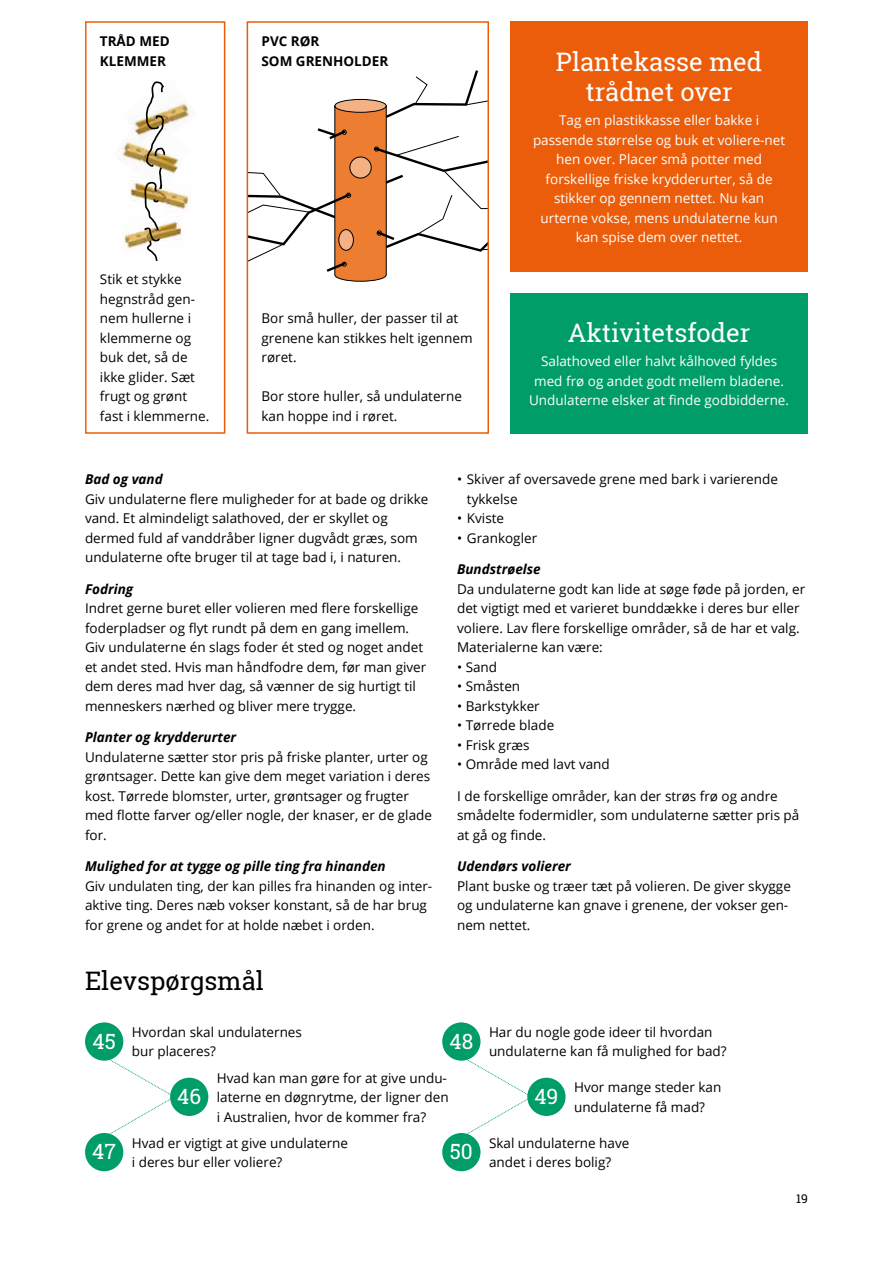
<style>
.page{position:relative;width:893px;height:1263px;background:#fff}
.page>*{position:absolute;margin:0;border:0;box-sizing:border-box;transform-origin:0 0}
.t1{font:25.5px/30px "Roboto Slab";color:#fff;text-align:center}
.t2{font:25.5px "Roboto Slab";color:#000}
.t3{font:21px "Roboto Slab";color:#fff}
.t4{font:13.5px/19.5px "Open Sans";color:#000}
.t5{font:13.5px/19.5px "Open Sans";color:#fff;text-align:center}
.t6{font:italic 700 13.5px "Open Sans";color:#000}
.t7{font:700 13.5px/19.5px "Open Sans";color:#000}
.t8{font:12px "Roboto Slab";color:#000}
</style>
<div class="page">
<div style="left:85px;top:1022px;width:38px;height:39px;background:#009d69;border-radius:50%"></div>
<div style="left:442px;top:1022px;width:38px;height:39px;background:#009d69;border-radius:50%"></div>
<div style="left:170px;top:1078px;width:38px;height:38px;background:#009d69;border-radius:50%"></div>
<div style="left:527px;top:1078px;width:39px;height:38px;background:#009d69;border-radius:50%"></div>
<div style="left:85px;top:1133px;width:38px;height:38px;background:#009d69;border-radius:50%"></div>
<div style="left:442px;top:1133px;width:38px;height:38px;background:#009d69;border-radius:50%"></div>
<svg style="left:104px;top:1056px;width:71px;height:82px"></svg>
<svg style="left:461px;top:1056px;width:71px;height:82px"></svg>
<div style="left:510px;top:21px;width:298px;height:251px;background:#eb5d0b"></div>
<div style="left:510px;top:293px;width:298px;height:141px;background:#009d69"></div>
<img style="left:122px;top:221px;width:61px;height:28px">
<img style="left:130px;top:190px;width:61px;height:21px">
<img style="left:119px;top:151px;width:62px;height:39px">
<img style="left:121px;top:98px;width:70px;height:53px">
<img style="left:144px;top:81px;width:22px;height:180px">
<div style="left:85px;top:21px;width:140px;height:413px;border:2px solid #eb5d0b"></div>
<svg style="left:250px;top:70px;width:236px;height:211px"></svg>
<div style="left:350px;top:157px;width:21px;height:21px;background:#f4b183;border-radius:50%"></div>
<div style="left:350px;top:157px;width:21px;height:21px;border:1px solid #000;border-radius:50%"></div>
<div style="left:339px;top:230px;width:14px;height:20px;background:#f4b183;border-radius:50%"></div>
<div style="left:339px;top:229px;width:15px;height:21px;border:1px solid #000;border-radius:50%"></div>
<div style="left:247px;top:21px;width:242px;height:413px;border:2px solid #eb5d0b"></div>
<p class="t7" style="left:100px;top:31px;width:71px">TRÅD MED<br>KLEMMER</p>
<p class="t7" style="left:262px;top:31px;width:128px">PVC RØR<br>SOM GRENHOLDER</p>
<p class="t4" style="left:100px;top:269px;width:111px">Stik et stykke hegnstråd gen&shy;nem hullerne i klemmerne og buk det, så de ikke glider. Sæt frugt og grønt fast i klemmerne.</p>
<p class="t4" style="left:262px;top:308px;width:213px">Bor små huller, der passer til at grenene kan stikkes helt igennem røret.</p>
<p class="t4" style="left:262px;top:386px;width:202px">Bor store huller, så undulaterne kan hoppe ind i røret.</p>
<h1 class="t1" style="left:556px;top:47px;width:208px">Plantekasse med trådnet over</h1>
<p class="t5" style="left:533px;top:110px;width:254px">Tag en plastikkasse eller bakke i passende størrelse og buk et voliere-net hen over. Placer små potter med forskellige friske krydderurter, så de stikker op gennem nettet. Nu kan urterne vokse, mens undulaterne kun kan spise dem over nettet.</p>
<h1 class="t1" style="left:568px;top:318px;width:184px">Aktivitetsfoder</h1>
<p class="t5" style="left:529px;top:351px;width:261px">Salathoved eller halvt kålhoved fyldes med frø og andet godt mellem bladene.<br>Undulaterne elsker at finde godbidderne.</p>
<p class="t6" style="left:85px;top:470px;width:79px">Bad og vand</p>
<p class="t4" style="left:85px;top:489px;width:345px">Giv undulaterne flere muligheder for at bade og drikke vand. Et almindeligt salathoved, der er skyllet og dermed fuld af vanddråber ligner dugvådt græs, som undulaterne ofte bruger til at tage bad i, i naturen.</p>
<p class="t6" style="left:85px;top:579px;width:50px">Fodring</p>
<p class="t4" style="left:85px;top:598px;width:343px">Indret gerne buret eller volieren med flere forskellige foderpladser og flyt rundt på dem en gang imellem.<br>Giv undulaterne én slags foder ét sted og noget andet et andet sted. Hvis man håndfodre dem, før man giver dem deres mad hver dag, så vænner de sig hurtigt til menneskers nærhed og bliver mere trygge.</p>
<p class="t6" style="left:85px;top:728px;width:153px">Planter og krydderurter</p>
<p class="t4" style="left:85px;top:747px;width:348px">Undulaterne sætter stor pris på friske planter, urter og grøntsager. Dette kan give dem meget variation i deres kost. Tørrede blomster, urter, grøntsager og frugter med flotte farver og/eller nogle, der knaser, er de glade for.</p>
<p class="t6" style="left:85px;top:857px;width:302px">Mulighed for at tygge og pille ting fra hinanden</p>
<p class="t4" style="left:85px;top:876px;width:349px">Giv undulaten ting, der kan pilles fra hinanden og inter&shy;aktive ting. Deres næb vokser konstant, så de har brug for grene og andet for at holde næbet i orden.</p>
<p class="t4" style="left:467px;top:469px;width:313px;text-indent:-10px">• Skiver af oversavede grene med bark i varierende tykkelse</p>
<p class="t4" style="left:457px;top:508px;width:49px">• Kviste</p>
<p class="t4" style="left:457px;top:528px;width:82px">• Grankogler</p>
<p class="t6" style="left:457px;top:560px;width:85px">Bundstrøelse</p>
<p class="t4" style="left:457px;top:579px;width:350px">Da undulaterne godt kan lide at søge føde på jorden, er det vigtigt med et varieret bunddække i deres bur eller voliere. Lav flere forskellige områder, så de har et valg.<br>Materialerne kan være:</p>
<p class="t4" style="left:457px;top:657px;width:42px">• Sand</p>
<p class="t4" style="left:457px;top:676px;width:65px">• Småsten</p>
<p class="t4" style="left:457px;top:696px;width:84px">• Barkstykker</p>
<p class="t4" style="left:457px;top:715px;width:99px">• Tørrede blade</p>
<p class="t4" style="left:457px;top:735px;width:74px">• Frisk græs</p>
<p class="t4" style="left:457px;top:754px;width:154px">• Område med lavt vand</p>
<p class="t4" style="left:457px;top:786px;width:344px">I de forskellige områder, kan der strøs frø og andre smådelte fodermidler, som undulaterne sætter pris på at gå og finde.</p>
<p class="t6" style="left:457px;top:857px;width:115px">Udendørs volierer</p>
<p class="t4" style="left:457px;top:876px;width:335px">Plant buske og træer tæt på volieren. De giver skygge og undulaterne kan gnave i grenene, der vokser gen&shy;nem nettet.</p>
<h1 class="t2" style="left:85px;top:963px;width:180px">Elevspørgsmål</h1>
<h2 class="t3" style="left:93px;top:1027px;width:25px">45</h2>
<p class="t4" style="left:132px;top:1022px;width:172px">Hvordan skal undulaternes bur placeres?</p>
<h2 class="t3" style="left:449px;top:1027px;width:25px">48</h2>
<p class="t4" style="left:489px;top:1022px;width:239px">Har du nogle gode ideer til hvordan undulaterne kan få mulighed for bad?</p>
<h2 class="t3" style="left:177px;top:1082px;width:25px">46</h2>
<p class="t4" style="left:217px;top:1067px;width:233px">Hvad kan man gøre for at give undu&shy;laterne en døgnrytme, der ligner den i Australien, hvor de kommer fra?</p>
<h2 class="t3" style="left:534px;top:1082px;width:26px">49</h2>
<p class="t4" style="left:574px;top:1077px;width:149px">Hvor mange steder kan undulaterne få mad?</p>
<h2 class="t3" style="left:92px;top:1137px;width:25px">47</h2>
<p class="t4" style="left:132px;top:1132px;width:218px">Hvad er vigtigt at give undulaterne i deres bur eller voliere?</p>
<h2 class="t3" style="left:450px;top:1137px;width:25px">50</h2>
<p class="t4" style="left:489px;top:1132px;width:142px">Skal undulaterne have andet i deres bolig?</p>
<p class="t8" style="left:796px;top:1191px;width:13px">19</p>
</div>
